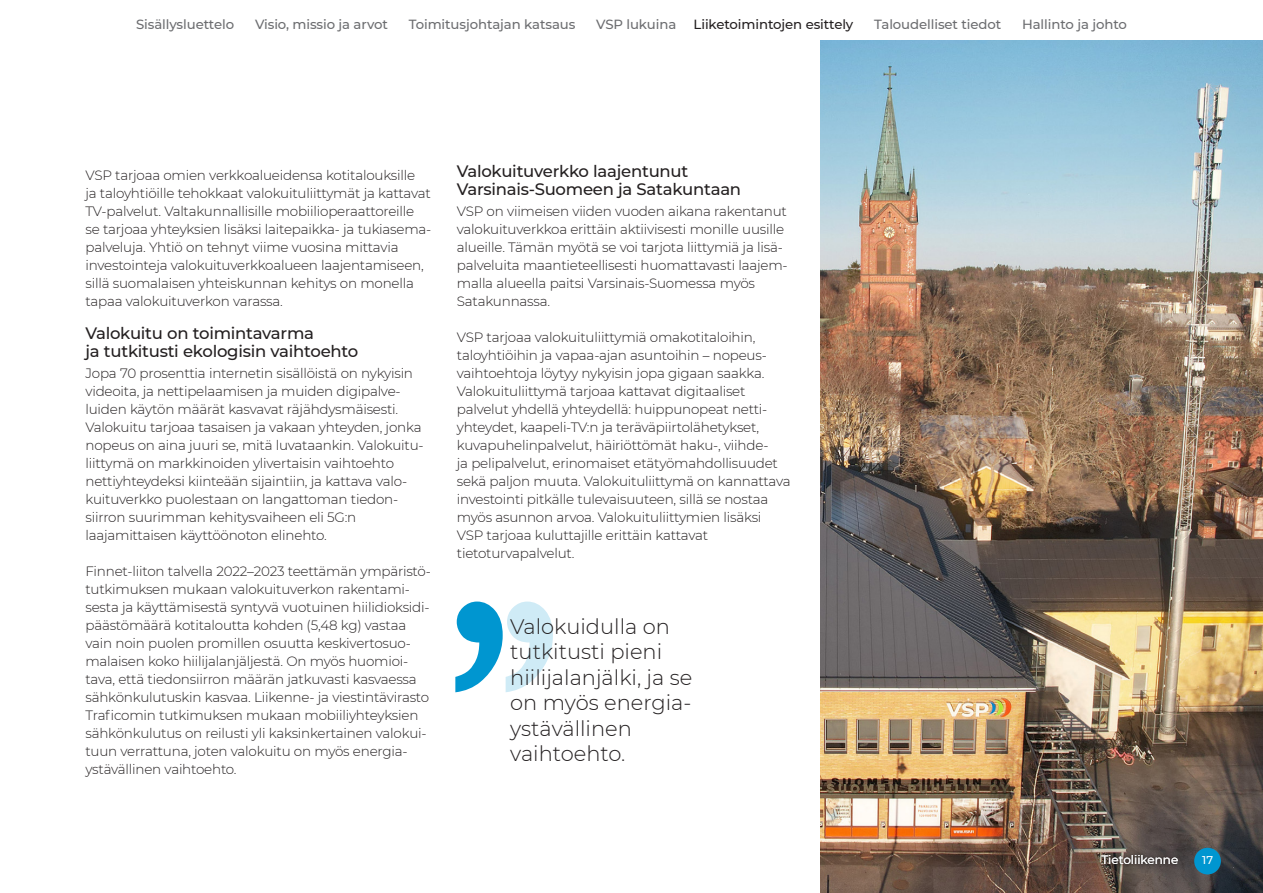
<style>
.page{position:relative;width:1263px;height:893px;background:#fff}
.page>*{position:absolute;margin:0;border:0;box-sizing:border-box;transform-origin:0 0}
.t1{font:300 21px/25.5px "Montserrat";color:#231f20}
.t2{font:500 16.5px/18px "Montserrat";letter-spacing:-.015em;color:#231f20}
.t3{font:300 13.5px/18px "Montserrat";letter-spacing:-.015em;color:#231f20}
.t4{font:500 13.35px "Montserrat";letter-spacing:-.005em;color:#6c6d70}
.t5{font:500 13.35px "Montserrat";letter-spacing:-.005em;color:#231f20}
.t6{font:12px "Montserrat";color:#fff}
.t7{font:500 11.25px "Montserrat";color:#fff}
</style>
<div class="page">
<img style="left:821px;top:40px;width:442px;height:853px">
<div style="left:1094px;top:846px;width:93px;height:28px;background:#231f20;opacity:.75"></div>
<div style="left:1194px;top:848px;width:27px;height:26px;background:#0096d0;border-radius:50%"></div>
<svg style="left:455px;top:601px;width:98px;height:91px"></svg>
<p class="t4" style="left:136px;top:15px;width:100px">Sisällysluettelo</p>
<p class="t4" style="left:255px;top:15px;width:134px">Visio, missio ja arvot</p>
<p class="t4" style="left:409px;top:15px;width:168px">Toimitusjohtajan katsaus</p>
<p class="t4" style="left:596px;top:15px;width:82px">VSP lukuina</p>
<p class="t5" style="left:694px;top:15px;width:161px">Liiketoimintojen esittely</p>
<p class="t4" style="left:874px;top:15px;width:129px">Taloudelliset tiedot</p>
<p class="t4" style="left:1022px;top:15px;width:106px">Hallinto ja johto</p>
<p class="t3" style="left:85px;top:166px;width:347px">VSP tarjoaa omien verkkoalueidensa kotitalouksille<br>ja taloyhtiöille tehokkaat valokuituliittymät ja kattavat TV-palvelut. Valtakunnallisille mobiilioperaattoreille se tarjoaa yhteyksien lisäksi laitepaikka- ja tukiasema&shy;palveluja. Yhtiö on tehnyt viime vuosina mittavia investointeja valokuituverkkoalueen laajentamiseen, sillä suomalaisen yhteiskunnan kehitys on monella tapaa valokuituverkon varassa.</p>
<p class="t2" style="left:85px;top:323px;width:274px">Valokuitu on toimintavarma<br>ja tutkitusti ekologisin vaihtoehto</p>
<p class="t3" style="left:85px;top:364px;width:340px">Jopa 70 prosenttia internetin sisällöistä on nykyisin videoita, ja nettipelaamisen ja muiden digipalve&shy;luiden käytön määrät kasvavat räjähdysmäisesti.<br>Valokuitu tarjoaa tasaisen ja vakaan yhteyden, jonka nopeus on aina juuri se, mitä luvataankin. Valokuitu&shy;liittymä on markkinoiden ylivertaisin vaihtoehto nettiyhteydeksi kiinteään sijaintiin, ja kattava valo&shy;kuituverkko puolestaan on langattoman tiedon&shy;siirron suurimman kehitysvaiheen eli 5G:n laajamittaisen käyttöönoton elinehto.</p>
<p class="t3" style="left:85px;top:562px;width:347px">Finnet-liiton talvella 2022–2023 teettämän ympäristö&shy;tutkimuksen mukaan valokuituverkon rakentami&shy;sesta ja käyttämisestä syntyvä vuotuinen hiilidioksidi&shy;päästömäärä kotitaloutta kohden (5,48 kg) vastaa vain noin puolen promillen osuutta keskivertosuo&shy;malaisen koko hiilijalanjäljestä. On myös huomioi&shy;tava, että tiedonsiirron määrän jatkuvasti kasvaessa sähkönkulutuskin kasvaa. Liikenne- ja viestintävirasto Traficomin tutkimuksen mukaan mobiiliyhteyksien sähkönkulutus on reilusti yli kaksinkertainen valokui&shy;tuun verrattuna, joten valokuitu on myös energia&shy;ystävällinen vaihtoehto.</p>
<p class="t2" style="left:457px;top:161px;width:286px">Valokuituverkko laajentunut<br>Varsinais-Suomeen ja Satakuntaan</p>
<p class="t3" style="left:457px;top:202px;width:332px">VSP on viimeisen viiden vuoden aikana rakentanut valokuituverkkoa erittäin aktiivisesti monille uusille alueille. Tämän myötä se voi tarjota liittymiä ja lisä&shy;palveluita maantieteellisesti huomattavasti laajem&shy;malla alueella paitsi Varsinais-Suomessa myös Satakunnassa.</p>
<p class="t3" style="left:457px;top:328px;width:335px">VSP tarjoaa valokuituliittymiä omakotitaloihin, taloyhtiöihin ja vapaa-ajan asuntoihin – nopeus&shy;vaihtoehtoja löytyy nykyisin jopa gigaan saakka.<br>Valokuituliittymä tarjoaa kattavat digitaaliset palvelut yhdellä yhteydellä: huippunopeat netti&shy;yhteydet, kaapeli-TV:n ja teräväpiirtolähetykset, kuvapuhelinpalvelut, häiriöttömät haku-, viihde-<br>ja pelipalvelut, erinomaiset etätyömahdollisuudet sekä paljon muuta. Valokuituliittymä on kannattava investointi pitkälle tulevaisuuteen, sillä se nostaa myös asunnon arvoa. Valokuituliittymien lisäksi VSP tarjoaa kuluttajille erittäin kattavat tietoturvapalvelut.</p>
<h1 class="t1" style="left:510px;top:613px;width:184px">Valokuidulla on tutkitusti pieni hiilijalanjälki, ja se on myös energia&shy;ystävällinen vaihtoehto.</h1>
<p class="t6" style="left:1101px;top:852px;width:78px">Tietoliikenne</p>
<p class="t7" style="left:1202px;top:852px;width:12px">17</p>
</div>
